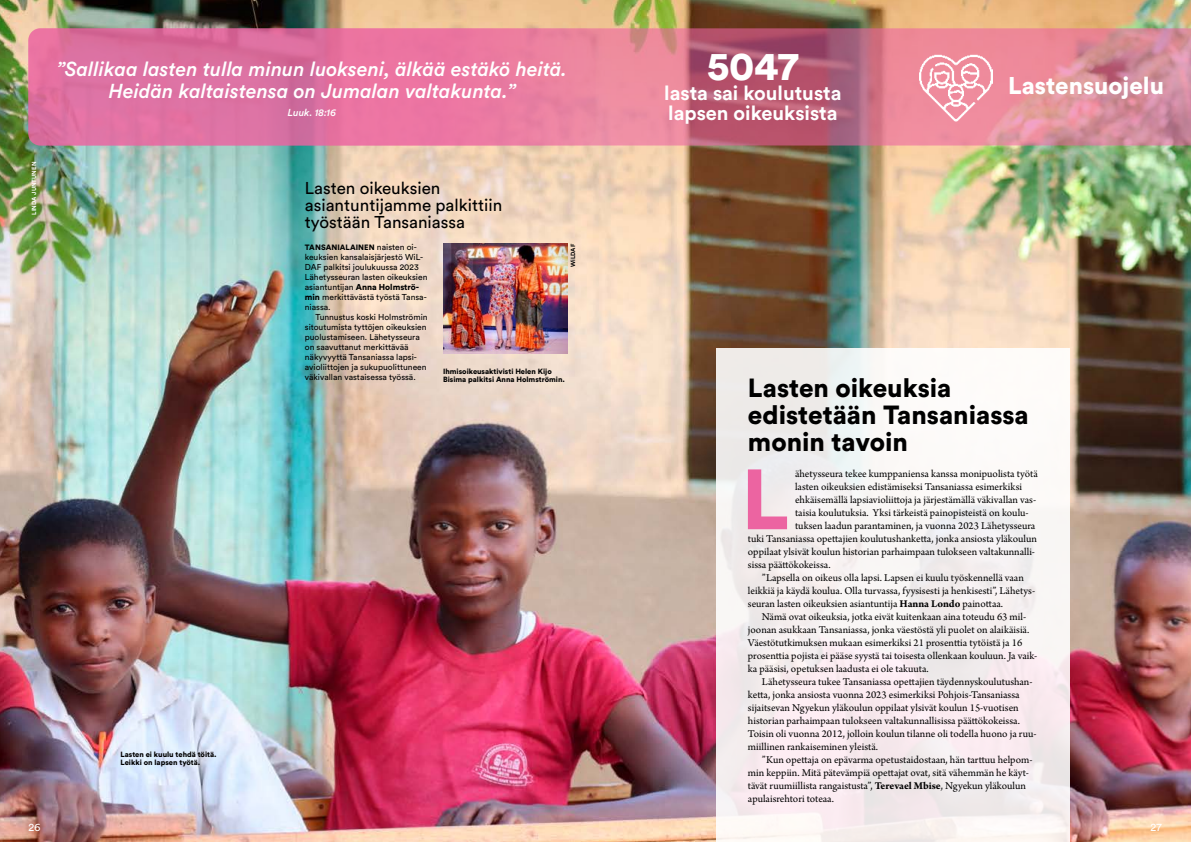
<style>
.page{position:relative;width:1191px;height:842px;background:#fff}
.page>*{position:absolute;margin:0;border:0;box-sizing:border-box;transform-origin:0 0}
.t1{font:900 84.3px "Circular Std";color:#ec64a1}
.t2{font:900 40px "Circular Std";color:#fff}
.t3{font:900 26px/27px "Circular Std";color:#000}
.t4{font:900 24px "Circular Std";color:#fff}
.t5{font:italic 500 20px/22.1px "Circular Std";color:#fff;text-align:center}
.t6{font:700 20px/20px "Circular Std";color:#fff}
.t7{font:17px/17px "Circular Std";color:#000}
.t8{font:11px "Arno Pro";color:#000}
.t9{font:11px "Circular Std";color:#fff}
.t10{font:italic 500 10px "Circular Std";color:#fff}
.t11{font:8.5px/10px "Circular Std";color:#000}
.t12{font:900 7.7px "Circular Std";letter-spacing:.01em;color:#000}
.t13{font:900 7.5px/8.2px "Circular Std";color:#000}
.t14{font:700 6px "Circular Std";letter-spacing:.01em;color:#fff}
.t15{font:700 6px "Circular Std";color:#000}
.s1{font-weight:400;font-size:8.5px}
.s2{font-weight:900}
.s3{font-weight:700}
</style>
<div class="page">
<img style="left:0;top:0;width:1191px;height:842px">
<svg style="left:28px;top:28px;width:1163px;height:118px;background:#d0798c"></svg>
<svg style="left:28px;top:28px;width:567px;height:118px;background:#e274a0"></svg>
<div style="left:716px;top:349px;width:354px;height:493px;background:linear-gradient(to right,#f3eced,#f9f4f4)"></div>
<img style="left:443px;top:244px;width:124px;height:109px">
<img style="left:919px;top:51px;width:73px;height:73px">
<p class="t14" style="left:30px;top:215px;width:55px;rotate:-90deg">LINDA JUNTUNEN</p>
<h3 class="t5" style="left:57px;top:58px;width:511px">”Sallikaa lasten tulla minun luokseni, älkää estäkö heitä.<br>Heidän kaltaistensa on Jumalan valtakunta.”</h3>
<p class="t10" style="left:288px;top:107px;width:50px">Luuk. 18:16</p>
<h3 class="t7" style="left:305px;top:179px;width:199px">Lasten oikeuksien asiantuntijamme palkittiin työstään Tansaniassa</h3>
<p class="t12" style="left:305px;top:242px;width:113px">TANSANIALAINEN <span class="s1">naisten oi-</span></p>
<p class="t11" style="left:305px;top:252px;width:124px">keuksien kansalaisjärjestö WiL-<br>DAF palkitsi joulukuussa 2023<br>Lähetysseuran lasten oikeuksien asiantuntijan <span class="s2">Anna Holmströ&shy;min</span> merkittävästä työstä Tansa&shy;niassa.</p>
<p class="t11" style="left:305px;top:312px;width:124px;text-indent:11px">Tunnustus koski Holmströmin sitoutumista tyttöjen oikeuksien puolustamiseen. Lähetysseura on saavuttanut merkittävää näkyvyyttä Tansaniassa lapsi&shy;avioliittojen ja sukupuolittuneen väkivallan vastaisessa työssä.</p>
<p class="t15" style="left:569px;top:267px;width:25px;rotate:-90deg">WiLDAF</p>
<p class="t13" style="left:443px;top:367px;width:123px">Ihmisoikeusaktivisti Helen Kijo<br>Bisima palkitsi Anna Holmströmin.</p>
<p class="t13" style="left:120px;top:750px;width:98px">Lasten ei kuulu tehdä töitä.<br>Leikki on lapsen työtä.</p>
<h2 class="t2" style="left:707px;top:39px;width:93px">5047</h2>
<h3 class="t6" style="left:664px;top:82px;width:179px">lasta sai koulutusta lapsen oikeuksista</h3>
<h3 class="t4" style="left:1008px;top:70px;width:157px">Lastensuojelu</h3>
<h3 class="t3" style="left:748px;top:374px;width:282px">Lasten oikeuksia edistetään Tansaniassa monin tavoin</h3>
<h1 class="t1" style="left:741px;top:443px;width:49px">L</h1>
<p class="t8" style="left:795px;top:468px;width:244px">ähetysseura tekee kumppaniensa kanssa monipuolista työtä</p>
<p class="t8" style="left:795px;top:481px;width:228px">lasten oikeuksien edistämiseksi Tansaniassa esimerkiksi</p>
<p class="t8" style="left:795px;top:494px;width:243px">ehkäisemällä lapsiavioliittoja ja järjestämällä väkivallan vas-</p>
<p class="t8" style="left:795px;top:507px;width:235px">taisia koulutuksia. Yksi tärkeistä painopisteistä on koulu-</p>
<p class="t8" style="left:795px;top:520px;width:242px">tuksen laadun parantaminen, ja vuonna 2023 Lähetysseura</p>
<p class="t8" style="left:748px;top:533px;width:290px">tuki Tansaniassa opettajien koulutushanketta, jonka ansiosta yläkoulun</p>
<p class="t8" style="left:748px;top:546px;width:289px">oppilaat ylsivät koulun historian parhaimpaan tulokseen valtakunnalli-</p>
<p class="t8" style="left:748px;top:559px;width:84px">sissa päättökokeissa.</p>
<p class="t8" style="left:762px;top:572px;width:263px">”Lapsella on oikeus olla lapsi. Lapsen ei kuulu työskennellä vaan</p>
<p class="t8" style="left:748px;top:585px;width:289px">leikkiä ja käydä koulua. Olla turvassa, fyysisesti ja henkisesti”, Lähetys-</p>
<p class="t8" style="left:748px;top:598px;width:257px">seuran lasten oikeuksien asiantuntija <span class="s3">Hanna Londo</span> painottaa.</p>
<p class="t8" style="left:762px;top:611px;width:266px">Nämä ovat oikeuksia, jotka eivät kuitenkaan aina toteudu 63 mil-</p>
<p class="t8" style="left:748px;top:624px;width:283px">joonan asukkaan Tansaniassa, jonka väestöstä yli puolet on alaikäisiä.</p>
<p class="t8" style="left:748px;top:637px;width:276px">Väestötutkimuksen mukaan esimerkiksi 21 prosenttia tytöistä ja 16</p>
<p class="t8" style="left:748px;top:650px;width:291px">prosenttia pojista ei pääse syystä tai toisesta ollenkaan kouluun. Ja vaik-</p>
<p class="t8" style="left:748px;top:663px;width:182px">ka pääsisi, opetuksen laadusta ei ole takuuta.</p>
<p class="t8" style="left:762px;top:676px;width:272px">Lähetysseura tukee Tansaniassa opettajien täydennyskoulutushan-</p>
<p class="t8" style="left:748px;top:689px;width:273px">ketta, jonka ansiosta vuonna 2023 esimerkiksi Pohjois-Tansaniassa</p>
<p class="t8" style="left:748px;top:702px;width:272px">sijaitsevan Ngyekun yläkoulun oppilaat ylsivät koulun 15-vuotisen</p>
<p class="t8" style="left:748px;top:715px;width:273px">historian parhaimpaan tulokseen valtakunnallisissa päättökokeissa.</p>
<p class="t8" style="left:748px;top:728px;width:290px">Toisin oli vuonna 2012, jolloin koulun tilanne oli todella huono ja ruu-</p>
<p class="t8" style="left:748px;top:741px;width:132px">miillinen rankaiseminen yleistä.</p>
<p class="t8" style="left:762px;top:754px;width:272px">”Kun opettaja on epävarma opetustaidostaan, hän tarttuu helpom-</p>
<p class="t8" style="left:748px;top:767px;width:283px">min keppiin. Mitä pätevämpiä opettajat ovat, sitä vähemmän he käyt-</p>
<p class="t8" style="left:748px;top:780px;width:279px">tävät ruumiillista rangaistusta”, <span class="s3">Terevael Mbise</span>, Ngyekun yläkoulun</p>
<p class="t8" style="left:748px;top:793px;width:88px">apulaisrehtori toteaa.</p>
<p class="t9" style="left:28px;top:821px;width:14px">26</p>
<p class="t9" style="left:1150px;top:821px;width:13px">27</p>
</div>
